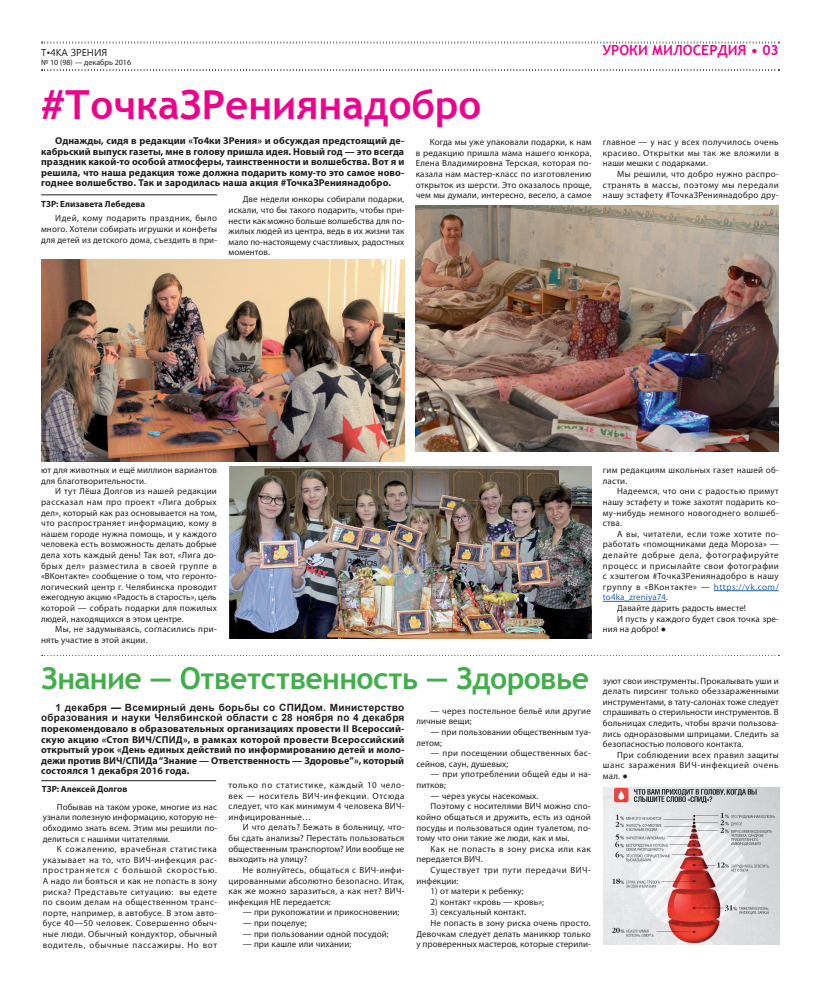
<style>
.page{position:relative;width:820px;height:993px;background:#fff}
.page>*{position:absolute;margin:0;border:0;box-sizing:border-box;transform-origin:0 0}
.t1{font:700 40px "Trebuchet MS";color:#ed028c}
.t2{font:700 30px "Trebuchet MS";letter-spacing:-.02em;color:#40ae49}
.t3{font:700 14px "Trebuchet MS";color:#ed028c}
.t4{font:700 10px/10.6px "Myriad Pro";letter-spacing:.01em;color:#231f20;text-align:justify}
.t5{font:700 10px/10.6px "Arial";letter-spacing:.02em;color:#231f20;text-align:right}
.t6{font:10px "Segoe UI";color:#231f20}
.t7{font:9px/10.6px "Myriad Pro";letter-spacing:.02em;color:#231f20;text-align:justify}
.t8{font:9px "Myriad Pro";letter-spacing:.045em;color:#231f20}
.t9{font:9px "Myriad Pro";letter-spacing:.055em;color:#231f20}
.t10{font:700 9px "Myriad Pro";color:#231f20}
.t11{font:9px "Myriad Pro";letter-spacing:.065em;color:#231f20}
.t12{font:9px "Myriad Pro";letter-spacing:.01em;color:#2865b1}
.t13{font:8px "Myriad Pro";color:#231f20}
.s1{color:#2865b1}
.s2{color:#231f20}
.s3{font-family:"Palatino Linotype";font-weight:700}
</style>
<div class="page">
<svg style="left:42px;top:42px;width:737px;height:2px"></svg>
<svg style="left:42px;top:69px;width:737px;height:2px"></svg>
<hr style="left:41px;top:780px;width:175px;height:1px;background:#231f20">
<hr style="left:41px;top:194px;width:176px;height:1px;background:#231f20">
<img style="left:229px;top:466px;width:362px;height:172px">
<img style="left:41px;top:259px;width:363px;height:202px">
<img style="left:415px;top:206px;width:363px;height:245px">
<hr style="left:713px;top:590px;width:65px;height:1px;background:#2865b1">
<hr style="left:602px;top:601px;width:64px;height:1px;background:#2865b1">
<img style="left:603px;top:787px;width:176px;height:157px">
<p class="t6" style="left:41px;top:45px;width:68px">Т•4КА ЗРЕНИЯ</p>
<h3 class="t3" style="left:602px;top:42px;width:178px">Уроки милосердия • 03</h3>
<p class="t13" style="left:41px;top:57px;width:91px">№ 10 (98) — декабрь 2016</p>
<h1 class="t1" style="left:41px;top:80px;width:441px">#ТочкаЗРениянадобро</h1>
<p class="t4" style="left:41px;top:135px;width:364px;text-indent:14px">Однажды, сидя в редакции «То4ки ЗРения» и обсуждая предстоящий де&shy;кабрьский выпуск газеты, мне в голову пришла идея. Новый год — это всегда праздник какой-то особой атмосферы, таинственности и волшебства. Вот я и решила, что наша редакция тоже должна подарить кому-то это самое ново&shy;годнее волшебство. Так и зародилась наша акция #ТочкаЗРениянадобро.</p>
<p class="t10" style="left:41px;top:198px;width:106px">ТЗР: Елизавета Лебедева</p>
<p class="t7" style="left:415px;top:136px;width:177px;text-indent:14px">Когда мы уже упаковали подарки, к нам в редакцию пришла мама нашего юнкора, Елена Владимировна Терская, которая по&shy;казала нам мастер-класс по изготовлению открыток из шерсти. Это оказалось проще, чем мы думали, интересно, весело, а самое</p>
<p class="t7" style="left:228px;top:194px;width:177px;text-indent:14px">Две недели юнкоры собирали подарки, искали, что бы такого подарить, чтобы при&shy;нести как можно больше волшебства для по&shy;жилых людей из центра, ведь в их жизни так мало по-настоящему счастливых, радостных моментов.</p>
<p class="t7" style="left:41px;top:213px;width:177px;text-indent:14px">Идей, кому подарить праздник, было много. Хотели собирать игрушки и конфеты для детей из детского дома, съездить в при-</p>
<p class="t7" style="left:602px;top:137px;width:177px">главное — у нас у всех получилось очень красиво. Открытки мы так же вложили в наши мешки с подарками.</p>
<p class="t7" style="left:602px;top:168px;width:177px;text-indent:14px">Мы решили, что добро нужно распро&shy;странять в массы, поэтому мы передали нашу эстафету #ТочкаЗРениянадобро дру-</p>
<p class="t7" style="left:41px;top:464px;width:177px">ют для животных и ещё миллион вариантов для благотворительности.</p>
<p class="t7" style="left:41px;top:485px;width:177px;text-indent:14px">И тут Лёша Долгов из нашей редакции рассказал нам про проект «Лига добрых дел», который как раз основывается на том, что распространяет информацию, кому в нашем городе нужна помощь, и у каждого человека есть возможность делать добрые дела хоть каждый день! Так вот, «Лига до&shy;брых дел» разместила в своей группе в «ВКонтакте» сообщение о том, что геронто&shy;логический центр г. Челябинска проводит ежегодную акцию «Радость в старость», цель которой — собрать подарки для пожилых людей, находящихся в этом центре.</p>
<p class="t7" style="left:41px;top:623px;width:177px;text-indent:14px">Мы, не задумываясь, согласились при&shy;нять участие в этой акции.</p>
<h2 class="t2" style="left:41px;top:659px;width:549px">Знание — Ответственность — Здоровье</h2>
<p class="t5" style="left:41px;top:702px;width:364px">1 декабря — Всемирный день борьбы со СПИДом. Министерство образования и науки Челябинской области с 28 ноября по 4 декабря</p>
<p class="t4" style="left:41px;top:722px;width:365px">порекомендовало в образовательных организациях провести II Всероссий&shy;скую акцию «Стоп ВИЧ/СПИД», в рамках которой провести Всероссийский открытый урок «День единых действий по информированию детей и моло&shy;дежи против ВИЧ/СПИДа “Знание — Ответственность — Здоровье”», который состоялся 1 декабря 2016 года.</p>
<p class="t10" style="left:42px;top:783px;width:87px">ТЗР: Алексей Долгов</p>
<p class="t7" style="left:43px;top:801px;width:176px;text-indent:14px">Побывав на таком уроке, многие из нас узнали полезную информацию, которую не&shy;обходимо знать всем. Этим мы решили по&shy;делиться с нашими читателями.</p>
<p class="t7" style="left:43px;top:843px;width:176px;text-indent:14px">К сожалению, врачебная статистика указывает на то, что ВИЧ-инфекция рас&shy;пространяется с большой скоростью.<br>А надо ли бояться и как не попасть в зону риска? Представьте ситуацию: вы едете по своим делам на общественном транс&shy;порте, например, в автобусе. В этом авто&shy;бусе 40—50 человек. Совершенно обыч&shy;ные люди. Обычный кондуктор, обычный водитель, обычные пассажиры. Но вот</p>
<p class="t7" style="left:228px;top:779px;width:177px">только по статистике, каждый 10 чело&shy;век — носитель ВИЧ-инфекции. Отсюда следует, что как минимум 4 человека ВИЧ&shy;инфицированные…</p>
<p class="t7" style="left:228px;top:821px;width:177px;text-indent:14px">И что делать? Бежать в больницу, что&shy;бы сдать анализы? Перестать пользоваться общественным транспортом? Или вообще не выходить на улицу?</p>
<p class="t7" style="left:228px;top:864px;width:177px;text-indent:14px">Не волнуйтесь, общаться с ВИЧ-инфи&shy;цированными абсолютно безопасно. Итак, как же можно заразиться, а как нет? ВИЧ&shy;инфекция НЕ передается:</p>
<p class="t7" style="left:242px;top:906px;width:158px">— при рукопожатии и прикосновении;</p>
<p class="t7" style="left:242px;top:917px;width:65px">— при поцелуе;</p>
<p class="t7" style="left:242px;top:927px;width:147px">— при пользовании одной посудой;</p>
<p class="t7" style="left:242px;top:938px;width:110px">— при кашле или чихании;</p>
<p class="t7" style="left:416px;top:705px;width:176px;text-indent:14px">— через постельное бельё или другие личные вещи;</p>
<p class="t7" style="left:416px;top:726px;width:175px;text-indent:14px">— при пользовании общественным туа&shy;летом;</p>
<p class="t7" style="left:416px;top:747px;width:176px;text-indent:14px">— при посещении общественных бас&shy;сейнов, саун, душевых;</p>
<p class="t7" style="left:416px;top:768px;width:176px;text-indent:14px">— при употреблении общей еды и на&shy;питков;</p>
<p class="t7" style="left:430px;top:790px;width:109px">— через укусы насекомых.</p>
<p class="t7" style="left:430px;top:800px;width:162px">Поэтому с носителями ВИЧ можно спо-</p>
<p class="t7" style="left:416px;top:811px;width:176px">койно общаться и дружить, есть из одной</p>
<p class="t7" style="left:416px;top:821px;width:176px">посуды и пользоваться один туалетом, по-</p>
<p class="t7" style="left:416px;top:832px;width:154px">тому что они такие же люди, как и мы.</p>
<p class="t8" style="left:430px;top:842px;width:162px">Как не попасть в зону риска или как</p>
<p class="t7" style="left:416px;top:853px;width:68px">передается ВИЧ.</p>
<p class="t9" style="left:430px;top:864px;width:162px">Существует три пути передачи ВИЧ-</p>
<p class="t7" style="left:416px;top:874px;width:44px">инфекции:</p>
<p class="t7" style="left:430px;top:885px;width:95px">1) от матери к ребенку;</p>
<p class="t7" style="left:430px;top:896px;width:115px">2) контакт «кровь — кровь»;</p>
<p class="t7" style="left:430px;top:906px;width:97px">3) сексуальный контакт.</p>
<p class="t7" style="left:430px;top:917px;width:162px">Не попасть в зону риска очень просто.</p>
<p class="t7" style="left:416px;top:927px;width:176px">Девочкам следует делать маникюр только</p>
<p class="t7" style="left:416px;top:938px;width:176px">у проверенных мастеров, которые стерили-</p>
<p class="t7" style="left:602px;top:464px;width:177px">гим редакциям школьных газет нашей об&shy;ласти.</p>
<p class="t7" style="left:602px;top:485px;width:177px;text-indent:14px">Надеемся, что они с радостью примут нашу эстафету и тоже захотят подарить ко&shy;му-нибудь немного новогоднего волшеб&shy;ства.</p>
<p class="t8" style="left:617px;top:528px;width:163px">А вы, читатели, если тоже хотите по-</p>
<p class="t7" style="left:602px;top:538px;width:177px">работать «помощниками деда Мороза» —</p>
<p class="t11" style="left:602px;top:549px;width:177px">делайте добрые дела, фотографируйте</p>
<p class="t8" style="left:602px;top:560px;width:177px">процесс и присылайте свои фотографии</p>
<p class="t7" style="left:602px;top:570px;width:177px">с хэштегом #ТочкаЗРениянадобро в нашу</p>
<p class="t9" style="left:602px;top:581px;width:177px">группу в «ВКонтакте» — <span class="s1">https://vk.com/</span></p>
<p class="t12" style="left:602px;top:591px;width:67px">to4ka_zreniya74<span class="s2">.</span></p>
<p class="t7" style="left:617px;top:602px;width:130px">Давайте дарить радость вместе!</p>
<p class="t7" style="left:617px;top:613px;width:163px">И пусть у каждого будет своя точка зре-</p>
<p class="t7" style="left:602px;top:623px;width:65px">ния на добро! <span class="s3">●</span></p>
<p class="t7" style="left:602px;top:674px;width:177px">зуют свои инструменты. Прокалывать уши и делать пирсинг только обеззараженными инструментами, в тату-салонах тоже следует спрашивать о стерильности инструментов. В больницах следить, чтобы врачи пользова&shy;лись одноразовыми шприцами. Следить за безопасностью полового контакта.</p>
<p class="t7" style="left:602px;top:749px;width:177px;text-indent:14px">При соблюдении всех правил защиты шанс заражения ВИЧ-инфекцией очень мал. <span class="s3">●</span></p>
</div>
